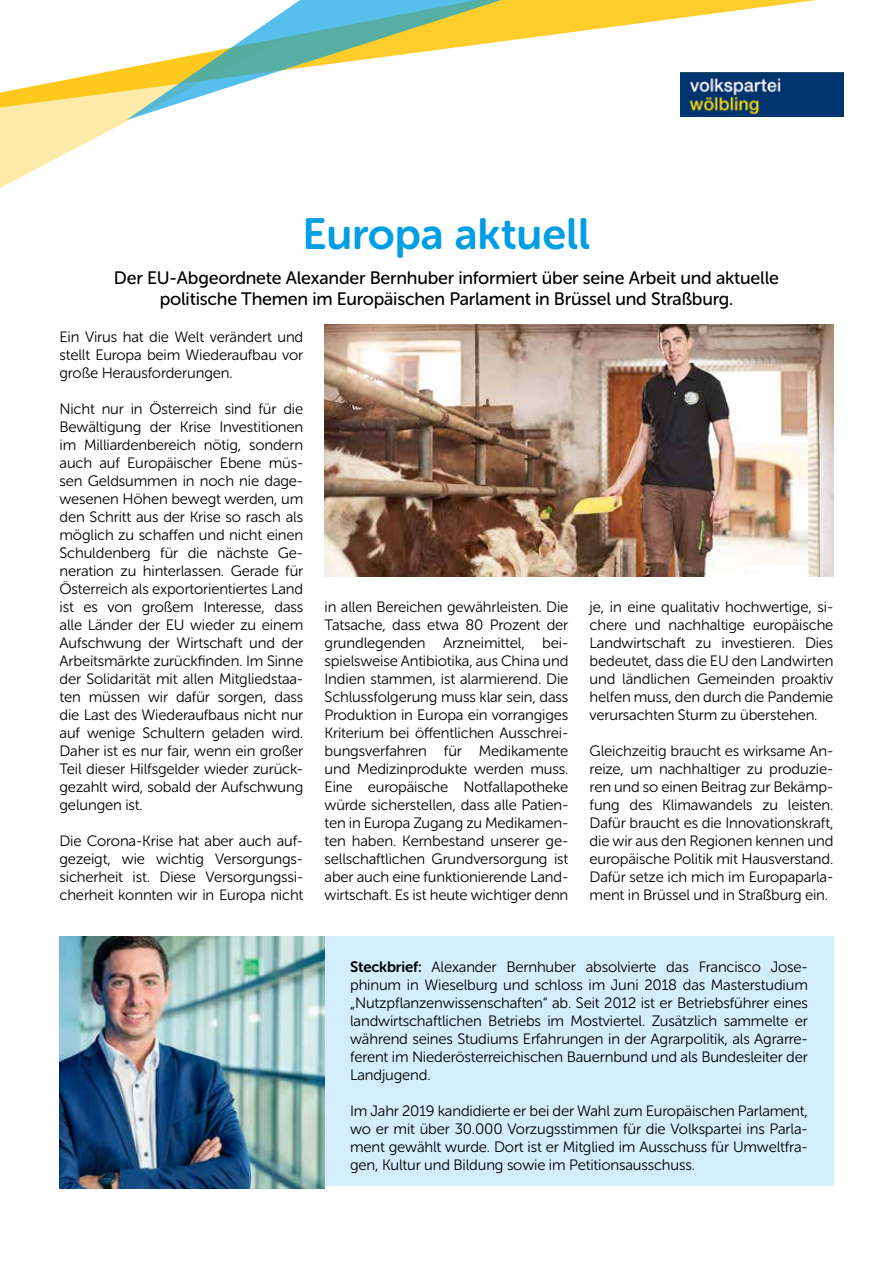
<style>
.page{position:relative;width:893px;height:1263px;background:#fff}
.page>*{position:absolute;margin:0;border:0;box-sizing:border-box;transform-origin:0 0}
.t1{font:43.5px "Museo Sans Rounded 700";color:#009ee3}
.t2{font:18px/21.6px "Museo Sans Rounded 500";letter-spacing:-.01em;color:#000;text-align:center}
.t3{font:15px/18px "Museo Sans Rounded 300";letter-spacing:-.01em;color:#000;text-align:justify}
.s1{font-family:"Museo Sans Rounded 700"}
</style>
<div class="page">
<svg style="left:631px;top:0;width:213px;height:117px"></svg>
<svg style="left:0;top:136px;width:99px;height:52px"></svg>
<svg style="left:0;top:68px;width:129px;height:68px;fill:#feeaa9"></svg>
<svg style="left:126px;top:0;width:505px;height:120px"></svg>
<img style="left:680px;top:72px;width:163px;height:45px">
<img style="left:60px;top:936px;width:265px;height:252px">
<img style="left:325px;top:324px;width:508px;height:252px">
<div style="left:325px;top:936px;width:508px;height:249px;background:#d4edfc"></div>
<h1 class="t1" style="left:303px;top:209px;width:289px">Europa aktuell</h1>
<p class="t2" style="left:114px;top:267px;width:667px">Der EU-Abgeordnete Alexander Bernhuber informiert über seine Arbeit und aktuelle politische Themen im Europäischen Parlament in Brüssel und Straßburg.</p>
<p class="t3" style="left:60px;top:328px;width:245px">Ein Virus hat die Welt verändert und stellt Europa beim Wiederaufbau vor große Herausforderungen.</p>
<p class="t3" style="left:60px;top:400px;width:245px">Nicht nur in Österreich sind für die Bewältigung der Krise Investitionen im Milliardenbereich nötig, sondern auch auf Europäischer Ebene müs&shy;sen Geldsummen in noch nie dage&shy;wesenen Höhen bewegt werden, um den Schritt aus der Krise so rasch als möglich zu schaffen und nicht einen Schuldenberg für die nächste Ge&shy;neration zu hinterlassen. Gerade für Österreich als exportorientiertes Land ist es von großem Interesse, dass alle Länder der EU wieder zu einem Aufschwung der Wirtschaft und der Arbeitsmärkte zurückfinden. Im Sinne der Solidarität mit allen Mitgliedstaa&shy;ten müssen wir dafür sorgen, dass die Last des Wiederaufbaus nicht nur auf wenige Schultern geladen wird.<br>Daher ist es nur fair, wenn ein großer Teil dieser Hilfsgelder wieder zurück&shy;gezahlt wird, sobald der Aufschwung gelungen ist.</p>
<p class="t3" style="left:60px;top:832px;width:245px">Die Corona-Krise hat aber auch auf&shy;gezeigt, wie wichtig Versorgungs&shy;sicherheit ist. Diese Versorgungssi&shy;cherheit konnten wir in Europa nicht</p>
<p class="t3" style="left:325px;top:598px;width:245px">in allen Bereichen gewährleisten. Die Tatsache, dass etwa 80 Prozent der grundlegenden Arzneimittel, bei&shy;spielsweise Antibiotika, aus China und Indien stammen, ist alarmierend. Die Schlussfolgerung muss klar sein, dass Produktion in Europa ein vorrangiges Kriterium bei öffentlichen Ausschrei&shy;bungsverfahren für Medikamente und Medizinprodukte werden muss.<br>Eine europäische Notfallapotheke würde sicherstellen, dass alle Patien&shy;ten in Europa Zugang zu Medikamen&shy;ten haben. Kernbestand unserer ge&shy;sellschaftlichen Grundversorgung ist aber auch eine funktionierende Land&shy;wirtschaft. Es ist heute wichtiger denn</p>
<p class="t3" style="left:590px;top:598px;width:245px">je, in eine qualitativ hochwertige, si&shy;chere und nachhaltige europäische Landwirtschaft zu investieren. Dies bedeutet, dass die EU den Landwirten und ländlichen Gemeinden proaktiv helfen muss, den durch die Pandemie verursachten Sturm zu überstehen.</p>
<p class="t3" style="left:590px;top:742px;width:245px">Gleichzeitig braucht es wirksame An&shy;reize, um nachhaltiger zu produzie&shy;ren und so einen Beitrag zur Bekämp&shy;fung des Klimawandels zu leisten.<br>Dafür braucht es die Innovationskraft, die wir aus den Regionen kennen und europäische Politik mit Hausverstand.<br>Dafür setze ich mich im Europaparla&shy;ment in Brüssel und in Straßburg ein.</p>
<p class="t3" style="left:350px;top:958px;width:459px"><span class="s1">Steckbrief:</span> Alexander Bernhuber absolvierte das Francisco Jose&shy;phinum in Wieselburg und schloss im Juni 2018 das Masterstudium „Nutzpflanzenwissenschaften“ ab. Seit 2012 ist er Betriebsführer eines landwirtschaftlichen Betriebs im Mostviertel. Zusätzlich sammelte er während seines Studiums Erfahrungen in der Agrarpolitik, als Agrarre&shy;ferent im Niederösterreichischen Bauernbund und als Bundesleiter der Landjugend.</p>
<p class="t3" style="left:350px;top:1102px;width:459px">Im Jahr 2019 kandidierte er bei der Wahl zum Europäischen Parlament, wo er mit über 30.000 Vorzugsstimmen für die Volkspartei ins Parla&shy;ment gewählt wurde. Dort ist er Mitglied im Ausschuss für Umweltfra&shy;gen, Kultur und Bildung sowie im Petitionsausschuss.</p>
</div>
